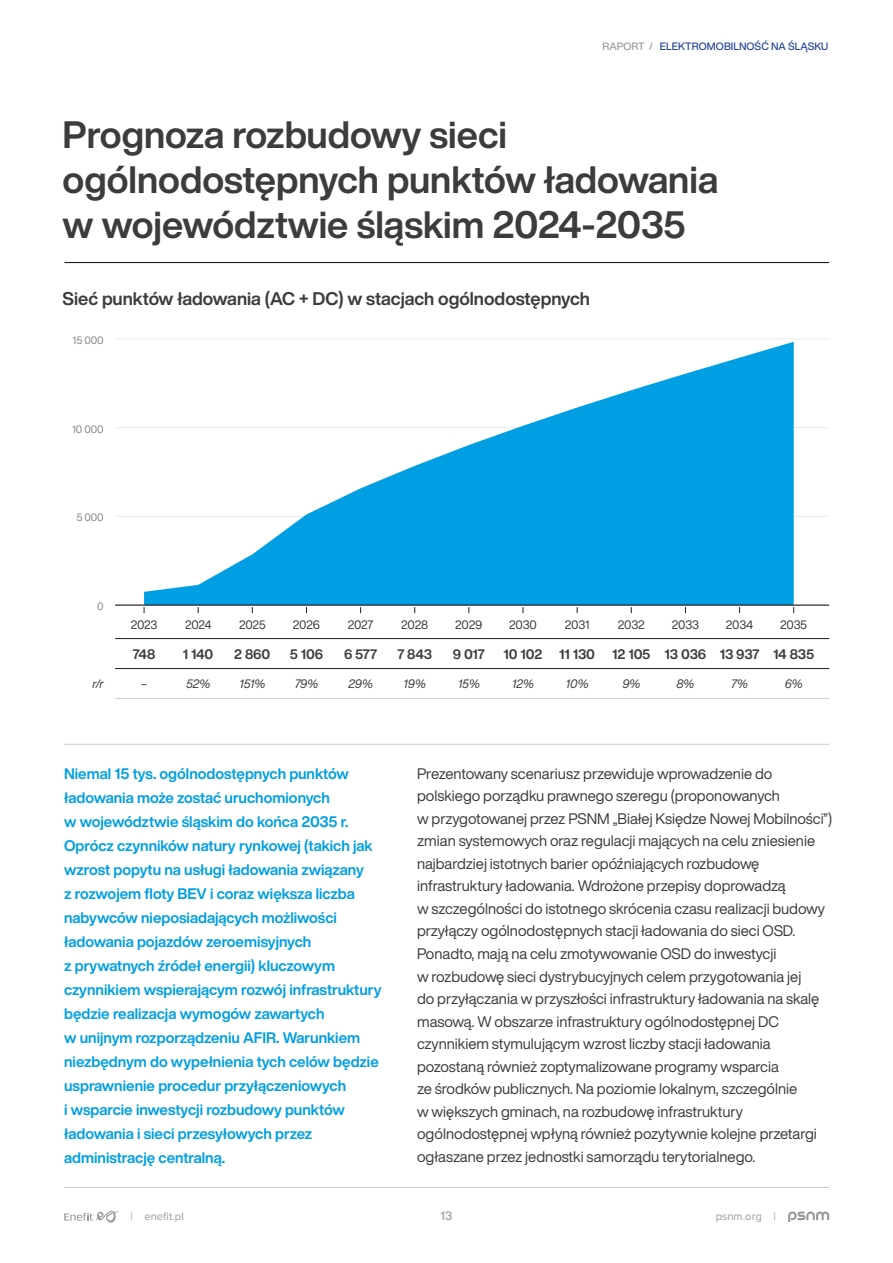
<style>
.page{position:relative;width:893px;height:1263px;background:#fff}
.page>*{position:absolute;margin:0;border:0;box-sizing:border-box;transform-origin:0 0}
.t1{font:700 37.5px/45px "Helvetica Now Display";color:#3c3c3b}
.t2{font:700 18px "Helvetica Now Display";color:#3c3c3b}
.t3{font:15px/22.5px "Helvetica Now Display";color:#3c3c3b}
.t4{font:700 15px/24px "Helvetica Now Display";color:#009fe3}
.t5{font:700 13.5px "Helvetica Now Display";letter-spacing:-.005em;color:#3c3c3b}
.t6{font:12px "Helvetica Now Display";letter-spacing:-.025em;color:#3c3c3b}
.t7{font:italic 12px "Helvetica Now Display";color:#3c3c3b}
.t8{font:500 12px "Helvetica Now Display";color:#9c9b9b}
.t9{font:11.25px "Proxima Nova";color:#9c9b9b}
.t10{font:500 10.5px "Helvetica Now Display";letter-spacing:.01em;color:#254496}
.t11{font:10.5px "Helvetica Now Display";letter-spacing:-.01em;color:#868686}
.s1{color:#9c9b9b}
</style>
<div class="page">
<hr style="left:64px;top:262px;width:765px;height:1px;background:#1d1e1d">
<hr style="left:115px;top:516px;width:714px;height:1px;background:#ececec">
<hr style="left:115px;top:427px;width:714px;height:1px;background:#ececec">
<hr style="left:115px;top:338px;width:714px;height:1px;background:#ececec">
<hr style="left:115px;top:638px;width:714px;height:1px;background:#1d1d1b">
<hr style="left:115px;top:668px;width:714px;height:1px;background:#1d1d1b">
<hr style="left:115px;top:698px;width:714px;height:1px;background:#cccbcb">
<hr style="left:64px;top:744px;width:765px;height:1px;background:#cccbcb">
<hr style="left:64px;top:1187px;width:765px;height:1px;background:#cccbcb">
<svg style="left:144px;top:342px;width:650px;height:262px;fill:#009fe3"></svg>
<hr style="left:115px;top:604px;width:714px;height:2px;background:#1d1d1b">
<svg style="left:788px;top:1211px;width:41px;height:11px"></svg>
<svg style="left:64px;top:1211px;width:55px;height:12px"></svg>
<p class="t10" style="left:603px;top:40px;width:227px"><span class="s1">RAPORT /</span> ELEKTROMOBILNOŚĆ NA ŚLĄSKU</p>
<h1 class="t1" style="left:63px;top:112px;width:657px">Prognoza rozbudowy sieci ogólnodostępnych punktów ładowania w województwie śląskim 2024-2035</h1>
<p class="t2" style="left:63px;top:286px;width:529px">Sieć punktów ładowania (AC + DC) w stacjach ogólnodostępnych</p>
<p class="t11" style="left:73px;top:333px;width:33px">15 000</p>
<p class="t11" style="left:72px;top:422px;width:33px">10 000</p>
<p class="t11" style="left:76px;top:510px;width:29px">5 000</p>
<p class="t11" style="left:97px;top:599px;width:8px">0</p>
<p class="t6" style="left:131px;top:616px;width:28px">2023</p>
<p class="t5" style="left:133px;top:644px;width:24px">748</p>
<p class="t7" style="left:141px;top:675px;width:8px">–</p>
<p class="t6" style="left:185px;top:616px;width:28px">2024</p>
<p class="t5" style="left:183px;top:644px;width:32px">1 140</p>
<p class="t7" style="left:186px;top:675px;width:25px">52%</p>
<p class="t6" style="left:239px;top:616px;width:28px">2025</p>
<p class="t5" style="left:234px;top:644px;width:38px">2 860</p>
<p class="t7" style="left:240px;top:675px;width:27px">151%</p>
<p class="t6" style="left:293px;top:616px;width:29px">2026</p>
<p class="t5" style="left:290px;top:644px;width:35px">5 106</p>
<p class="t7" style="left:295px;top:675px;width:25px">79%</p>
<p class="t6" style="left:348px;top:616px;width:27px">2027</p>
<p class="t5" style="left:344px;top:644px;width:35px">6 577</p>
<p class="t7" style="left:348px;top:675px;width:26px">29%</p>
<p class="t6" style="left:401px;top:616px;width:29px">2028</p>
<p class="t5" style="left:397px;top:644px;width:36px">7 843</p>
<p class="t7" style="left:404px;top:675px;width:24px">19%</p>
<p class="t6" style="left:455px;top:616px;width:29px">2029</p>
<p class="t5" style="left:453px;top:644px;width:34px">9 017</p>
<p class="t7" style="left:458px;top:675px;width:23px">15%</p>
<p class="t6" style="left:509px;top:616px;width:29px">2030</p>
<p class="t5" style="left:504px;top:644px;width:40px">10 102</p>
<p class="t7" style="left:512px;top:675px;width:23px">12%</p>
<p class="t6" style="left:565px;top:616px;width:26px">2031</p>
<p class="t5" style="left:559px;top:644px;width:37px">11 130</p>
<p class="t7" style="left:566px;top:675px;width:24px">10%</p>
<p class="t6" style="left:618px;top:616px;width:29px">2032</p>
<p class="t5" style="left:612px;top:644px;width:40px">12 105</p>
<p class="t7" style="left:622px;top:675px;width:19px">9%</p>
<p class="t6" style="left:672px;top:616px;width:29px">2033</p>
<p class="t5" style="left:664px;top:644px;width:43px">13 036</p>
<p class="t7" style="left:677px;top:675px;width:19px">8%</p>
<p class="t6" style="left:726px;top:616px;width:29px">2034</p>
<p class="t5" style="left:720px;top:644px;width:41px">13 937</p>
<p class="t7" style="left:731px;top:675px;width:18px">7%</p>
<p class="t6" style="left:780px;top:616px;width:29px">2035</p>
<p class="t5" style="left:773px;top:644px;width:43px">14 835</p>
<p class="t7" style="left:93px;top:675px;width:13px">r/r</p>
<p class="t7" style="left:785px;top:675px;width:19px">6%</p>
<p class="t4" style="left:64px;top:762px;width:319px">Niemal 15 tys. ogólnodostępnych punktów ładowania może zostać uruchomionych<br>w województwie śląskim do końca 2035 r.<br>Oprócz czynników natury rynkowej (takich jak wzrost popytu na usługi ładowania związany<br>z rozwojem floty BEV i coraz większa liczba nabywców nieposiadających możliwości ładowania pojazdów zeroemisyjnych<br>z prywatnych źródeł energii) kluczowym czynnikiem wspierającym rozwój infrastruktury będzie realizacja wymogów zawartych<br>w unijnym rozporządzeniu AFIR. Warunkiem niezbędnym do wypełnienia tych celów będzie usprawnienie procedur przyłączeniowych<br>i wsparcie inwestycji rozbudowy punktów ładowania i sieci przesyłowych przez administrację centralną.</p>
<p class="t3" style="left:417px;top:762px;width:417px">Prezentowany scenariusz przewiduje wprowadzenie do polskiego porządku prawnego szeregu (proponowanych<br>w przygotowanej przez PSNM „Białej Księdze Nowej Mobilności”) zmian systemowych oraz regulacji mających na celu zniesienie najbardziej istotnych barier opóźniających rozbudowę infrastruktury ładowania. Wdrożone przepisy doprowadzą<br>w szczególności do istotnego skrócenia czasu realizacji budowy przyłączy ogólnodostępnych stacji ładowania do sieci OSD.<br>Ponadto, mają na celu zmotywowanie OSD do inwestycji<br>w rozbudowę sieci dystrybucyjnych celem przygotowania jej<br>do przyłączania w przyszłości infrastruktury ładowania na skalę masową. W obszarze infrastruktury ogólnodostępnej DC czynnikiem stymulującym wzrost liczby stacji ładowania pozostaną również zoptymalizowane programy wsparcia<br>ze środków publicznych. Na poziomie lokalnym, szczególnie<br>w większych gminach, na rozbudowę infrastruktury ogólnodostępnej wpłyną również pozytywnie kolejne przetargi ogłaszane przez jednostki samorządu terytorialnego.</p>
<p class="t9" style="left:130px;top:1208px;width:55px">| enefit.pl</p>
<p class="t8" style="left:441px;top:1207px;width:13px">13</p>
<p class="t9" style="left:716px;top:1208px;width:62px">psnm.org |</p>
</div>
